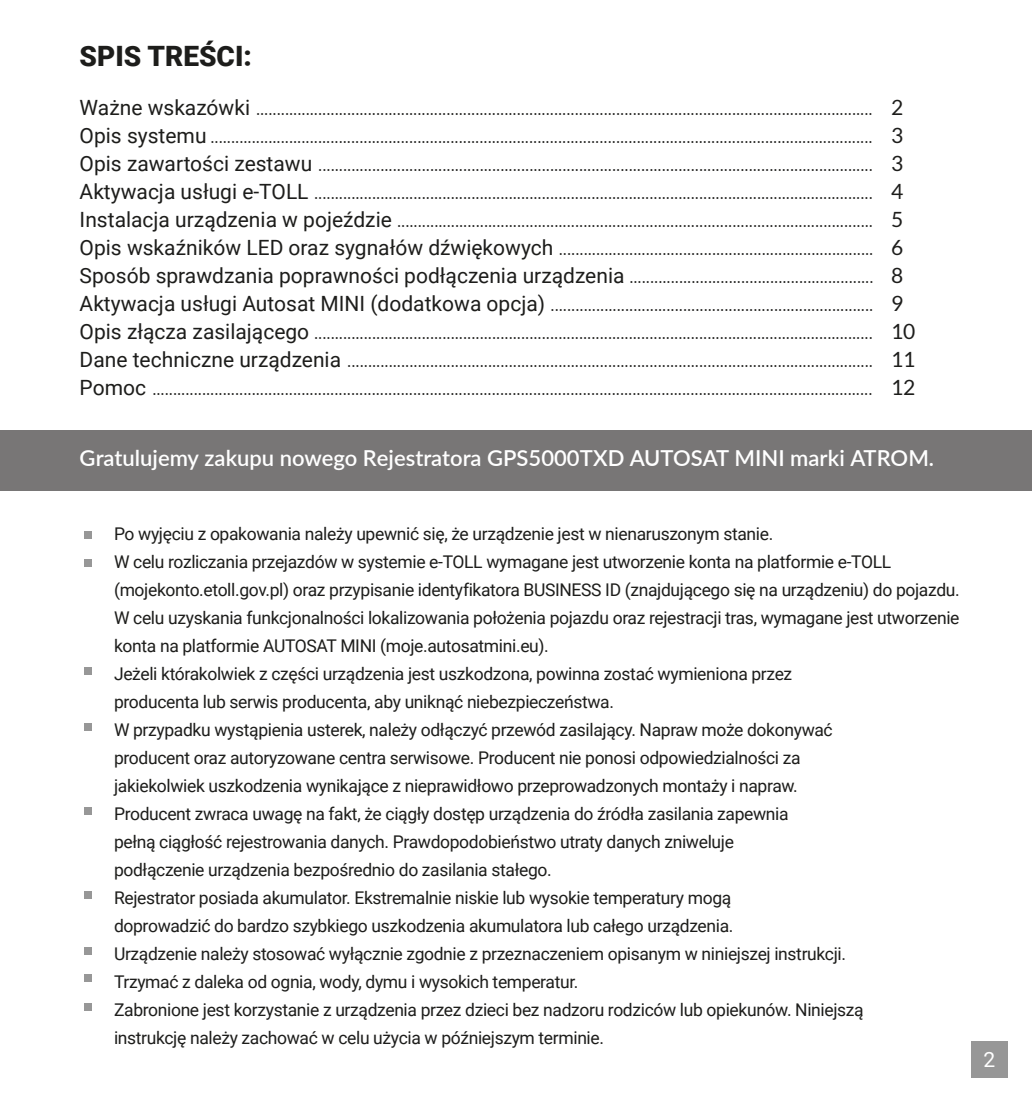
<style>
.page{position:relative;width:1032px;height:1102px;background:#fff}
.page>*{position:absolute;margin:0;border:0;box-sizing:border-box;transform-origin:0 0}
.t1{font:900 28px "Roboto";color:#1d1d1b}
.t2{font:600 22.05px "Lato";color:#fff}
.t3{font:300 21px/28px "Lato";color:#1d1d1b;text-align:justify}
.t4{font:21px/28px "Lato";color:#1d1d1b}
.t5{font:21px "Roboto";color:#fff}
.t6{font:17.5px/28px "Roboto";letter-spacing:-.02em;color:#1d1d1b}
.s1{font-family:"Roboto";font-weight:400}
</style>
<div class="page">
<div style="left:0;top:430px;width:1032px;height:60px;background:#787676"></div>
<div style="left:84px;top:531px;width:7px;height:7px;background:#979797"></div>
<div style="left:84px;top:559px;width:7px;height:7px;background:#979797"></div>
<div style="left:84px;top:667px;width:7px;height:7px;background:#979797"></div>
<div style="left:84px;top:723px;width:7px;height:7px;background:#979797"></div>
<div style="left:84px;top:807px;width:7px;height:7px;background:#979797"></div>
<div style="left:84px;top:891px;width:7px;height:7px;background:#979797"></div>
<div style="left:84px;top:947px;width:7px;height:7px;background:#979797"></div>
<div style="left:84px;top:974px;width:7px;height:7px;background:#979797"></div>
<div style="left:84px;top:1002px;width:7px;height:8px;background:#979797"></div>
<div style="left:971px;top:1041px;width:36px;height:36px;background:#979797"></div>
<h1 class="t1" style="left:80px;top:36px;width:174px">SPIS TREŚCI:</h1>
<p class="t3" style="left:80px;top:93px;width:795px"><span class="s1">Ważne wskazówki</span> .....................................................................................................................................................<br><span class="s1">Opis systemu</span> ................................................................................................................................................................<br><span class="s1">Opis zawartości zestawu</span> ......................................................................................................................................<br><span class="s1">Aktywacja usługi e-TOLL</span> .......................................................................................................................................<br><span class="s1">Instalacja urządzenia w pojeździe</span> ...................................................................................................................<br><span class="s1">Opis wskaźników LED oraz sygnałów dźwiękowych</span> ............................................................................<br><span class="s1">Sposób sprawdzania poprawności podłączenia urządzenia</span> ...........................................................<br><span class="s1">Aktywacja usługi Autosat MINI (dodatkowa opcja)</span> ..............................................................................<br><span class="s1">Opis złącza zasilającego</span> .......................................................................................................................................<br><span class="s1">Dane techniczne urządzenia</span> ...............................................................................................................................<br><span class="s1">Pomoc</span> ..............................................................................................................................................................................</p>
<p class="t4" style="left:891px;top:93px;width:26px">2<br>3<br>3<br>4<br>5<br>6<br>8<br>9<br>10<br>11<br>12</p>
<p class="t2" style="left:80px;top:441px;width:856px">Gratulujemy zakupu nowego Rejestratora GPS5000TXD AUTOSAT MINI marki ATROM.</p>
<p class="t6" style="left:114px;top:518px;width:847px">Po wyjęciu z opakowania należy upewnić się, że urządzenie jest w nienaruszonym stanie.<br>W celu rozliczania przejazdów w systemie e-TOLL wymagane jest utworzenie konta na platformie e-TOLL (mojekonto.etoll.gov.pl) oraz przypisanie identyfikatora BUSINESS ID (znajdującego się na urządzeniu) do pojazdu.<br>W celu uzyskania funkcjonalności lokalizowania położenia pojazdu oraz rejestracji tras, wymagane jest utworzenie konta na platformie AUTOSAT MINI (moje.autosatmini.eu).<br>Jeżeli którakolwiek z części urządzenia jest uszkodzona, powinna zostać wymieniona przez<br>producenta lub serwis producenta, aby uniknąć niebezpieczeństwa.<br>W przypadku wystąpienia usterek, należy odłączyć przewód zasilający. Napraw może dokonywać<br>producent oraz autoryzowane centra serwisowe. Producent nie ponosi odpowiedzialności za<br>jakiekolwiek uszkodzenia wynikające z nieprawidłowo przeprowadzonych montaży i napraw.<br>Producent zwraca uwagę na fakt, że ciągły dostęp urządzenia do źródła zasilania zapewnia<br>pełną ciągłość rejestrowania danych. Prawdopodobieństwo utraty danych zniweluje<br>podłączenie urządzenia bezpośrednio do zasilania stałego.<br>Rejestrator posiada akumulator. Ekstremalnie niskie lub wysokie temperatury mogą<br>doprowadzić do bardzo szybkiego uszkodzenia akumulatora lub całego urządzenia.<br>Urządzenie należy stosować wyłącznie zgodnie z przeznaczeniem opisanym w niniejszej instrukcji.<br>Trzymać z daleka od ognia, wody, dymu i wysokich temperatur.<br>Zabronione jest korzystanie z urządzenia przez dzieci bez nadzoru rodziców lub opiekunów. Niniejszą<br>instrukcję należy zachować w celu użycia w późniejszym terminie.</p>
<p class="t5" style="left:983px;top:1044px;width:13px">2</p>
</div>
